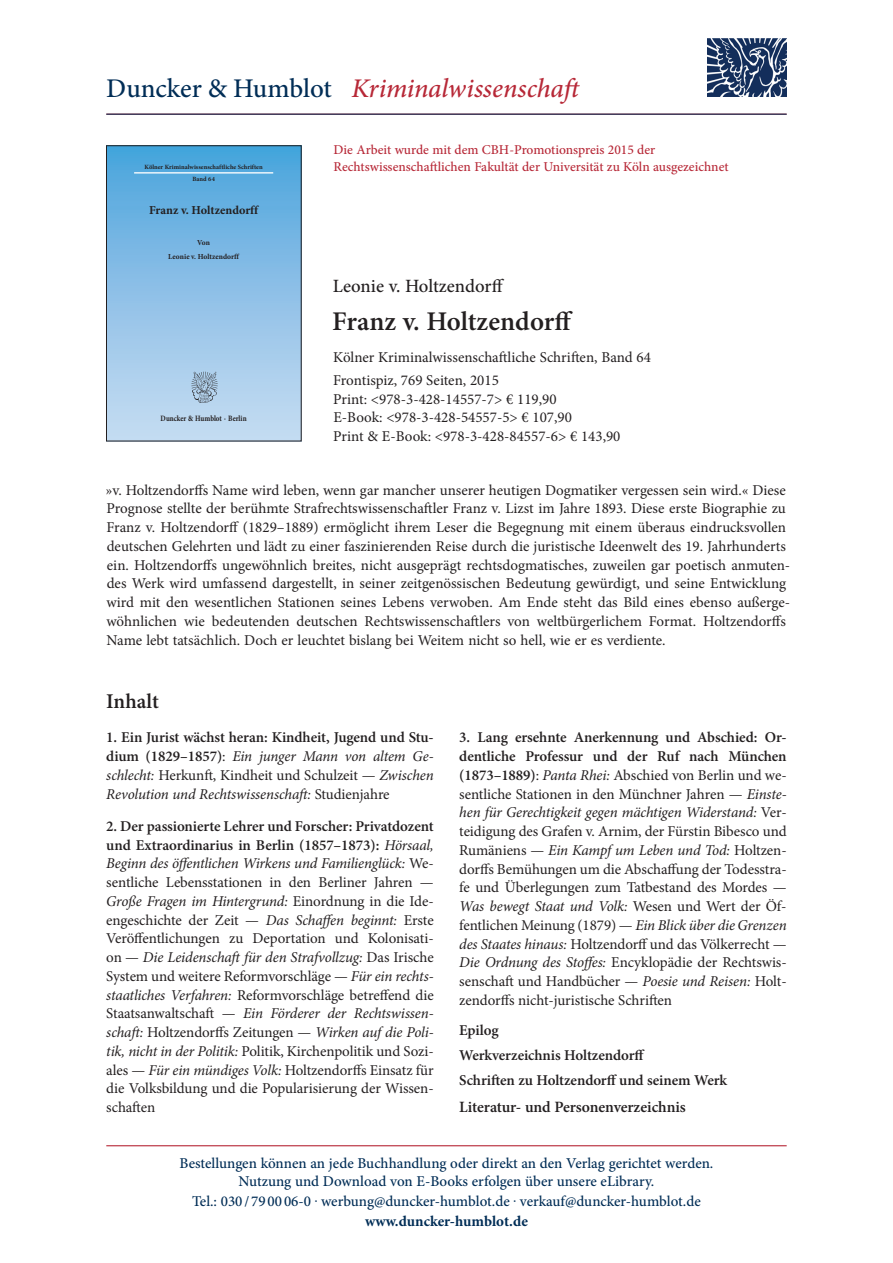
<style>
.page{position:relative;width:893px;height:1263px;background:#fff}
.page>*{position:absolute;margin:0;border:0;box-sizing:border-box;transform-origin:0 0}
.t1{font:italic 500 27px "Minion Pro";letter-spacing:-.01em;color:#b72837}
.t2{font:600 27px "Minion Pro";color:#231f20}
.t3{font:600 21px "Minion Pro";color:#231f20}
.t4{font:500 18.75px "Minion Pro";color:#231f20}
.t5{font:600 15.75px "Minion Pro";letter-spacing:-.005em;color:#231f20}
.t6{font:15px/18.8px "Minion Pro";color:#231f20}
.t7{font:500 15px/18px "Minion Pro";color:#002d56;text-align:center}
.t8{font:italic 15px/18.8px "Minion Pro";letter-spacing:-.01em;color:#231f20;text-align:justify}
.t9{font:600 15px/25.5px "Minion Pro";letter-spacing:-.005em;color:#231f20}
.t10{font:700 15px "Minion Pro";color:#002d56}
.t11{font:500 13.5px/16.5px "Minion Pro";color:#b72837}
.t12{font:700 12.15px "Minion Pro";color:#231f20}
.t13{font:700 8.1px "Minion Pro";letter-spacing:-.005em;color:#231f20;scale:.86 1}
.t14{font:700 7.65px/14.5px "Minion Pro";letter-spacing:.005em;color:#231f20;text-align:center}
.t15{font:700 6.45px/11.9px "Minion Pro";color:#231f20;text-align:center}
.s1{font-style:normal;color:#002d56}
.s2{font-weight:600;font-style:normal}
.s3{font-style:normal}
.s4{font-weight:600}
.s5{font-style:italic}
</style>
<div class="page">
<hr style="left:106px;top:1145px;width:681px;height:1px;background:#b72837">
<div style="left:106px;top:146px;width:195px;height:295px;background:linear-gradient(to bottom,#4ba4dc,#cbddf2)"></div>
<hr style="left:134px;top:172px;width:139px;height:2px;background:#fff">
<img style="left:189px;top:370px;width:29px;height:35px">
<div style="left:106px;top:146px;width:195px;height:295px;border:1px solid #231f20"></div>
<img style="left:707px;top:38px;width:79px;height:59px">
<hr style="left:106px;top:114px;width:681px;height:1px;background:#002d56">
<h1 class="t1" style="left:106px;top:70px;width:479px"><span class="s1">Duncker &amp; Humblot</span> Kriminalwissenschaft</h1>
<p class="t15" style="left:145px;top:161px;width:120px">Kölner Kriminalwissenschaftliche Schriften<br>Band 64</p>
<p class="t12" style="left:149px;top:201px;width:111px">Franz v. Holtzendorff</p>
<p class="t14" style="left:168px;top:235px;width:72px">Von<br>Leonie v. Holtzendorff</p>
<p class="t13" style="left:161px;top:413px;width:102px">Duncker &amp; Humblot · Berlin</p>
<p class="t11" style="left:334px;top:142px;width:397px">Die Arbeit wurde mit dem CBH-Promotionspreis 2015 der<br>Rechtswissenschaftlichen Fakultät der Universität zu Köln ausgezeichnet</p>
<p class="t4" style="left:333px;top:273px;width:173px">Leonie v. Holtzendorff</p>
<h1 class="t2" style="left:332px;top:303px;width:242px">Franz v. Holtzendorff</h1>
<p class="t6" style="left:333px;top:346px;width:319px;line-height:23px">Kölner Kriminalwissenschaftliche Schriften, Band 64<br>Frontispiz, 769 Seiten, 2015</p>
<p class="t6" style="left:333px;top:390px;width:289px">Print: &lt;978-3-428-14557-7&gt; € 119,90<br>E-Book: &lt;978-3-428-54557-5&gt; € 107,90<br>Print &amp; E-Book: &lt;978-3-428-84557-6&gt; € 143,90</p>
<p class="t6" style="left:106px;top:480px;width:686px">»v. Holtzendorffs Name wird leben, wenn gar mancher unserer heutigen Dogmatiker vergessen sein wird.« Diese Prognose stellte der berühmte Strafrechtswissenschaftler Franz v. Lizst im Jahre 1893. Diese erste Biographie zu Franz v. Holtzendorff (1829–1889) ermöglicht ihrem Leser die Begegnung mit einem überaus eindrucksvollen deutschen Gelehrten und lädt zu einer faszinierenden Reise durch die juristische Ideenwelt des 19. Jahrhunderts ein. Holtzendorffs ungewöhnlich breites, nicht ausgeprägt rechtsdogmatisches, zuweilen gar poetisch anmuten&shy;des Werk wird umfassend dargestellt, in seiner zeitgenössischen Bedeutung gewürdigt, und seine Entwicklung wird mit den wesentlichen Stationen seines Lebens verwoben. Am Ende steht das Bild eines ebenso außerge&shy;wöhnlichen wie bedeutenden deutschen Rechtswissenschaftlers von weltbürgerlichem Format. Holtzendorffs Name lebt tatsächlich. Doch er leuchtet bislang bei Weitem nicht so hell, wie er es verdiente.</p>
<h2 class="t3" style="left:106px;top:687px;width:54px">Inhalt</h2>
<p class="t8" style="left:106px;top:728px;width:329px"><span class="s2">1. Ein Jurist wächst heran: Kindheit, Jugend und Stu&shy;dium (1829–1857)</span><span class="s3">:</span> Ein junger Mann von altem Ge&shy;schlecht: <span class="s3">Herkunft, Kindheit und Schulzeit —</span> Zwischen Revolution und Rechtswissenschaft: <span class="s3">Studienjahre</span></p>
<p class="t6" style="left:106px;top:817px;width:329px;text-align:justify"><span class="s4">2. Der passionierte Lehrer und Forscher: Privatdozent und Extraordinarius in Berlin (1857–1873):</span> <span class="s5">Hörsaal, Beginn des öffentlichen Wirkens und Familienglück:</span> We&shy;sentliche Lebensstationen in den Berliner Jahren — <span class="s5">Große Fragen im Hintergrund:</span> Einordnung in die Ide&shy;engeschichte der Zeit — <span class="s5">Das Schaffen beginnt:</span> Erste Veröffentlichungen zu Deportation und Kolonisati&shy;on — <span class="s5">Die Leidenschaft für den Strafvollzug:</span> Das Irische System und weitere Reformvorschläge — <span class="s5">Für ein rechts&shy;staatliches Verfahren:</span> Reformvorschläge betreffend die Staatsanwaltschaft — <span class="s5">Ein Förderer der Rechtswissen&shy;schaft:</span> Holtzendorffs Zeitungen — <span class="s5">Wirken auf die Poli&shy;tik, nicht in der Politik:</span> Politik, Kirchenpolitik und Sozi&shy;ales — <span class="s5">Für ein mündiges Volk:</span> Holtzendorffs Einsatz für die Volksbildung und die Popularisierung der Wissen&shy;schaften</p>
<p class="t6" style="left:459px;top:728px;width:329px;text-align:justify"><span class="s4">3. Lang ersehnte Anerkennung und Abschied: Or&shy;dentliche Professur und der Ruf nach München (1873–1889)</span>: <span class="s5">Panta Rhei:</span> Abschied von Berlin und we&shy;sentliche Stationen in den Münchner Jahren — <span class="s5">Einste&shy;hen für Gerechtigkeit gegen mächtigen Widerstand:</span> Ver&shy;teidigung des Grafen v. Arnim, der Fürstin Bibesco und Rumäniens — <span class="s5">Ein Kampf um Leben und Tod:</span> Holtzen&shy;dorffs Bemühungen um die Abschaffung der Todesstra&shy;fe und Überlegungen zum Tatbestand des Mordes — <span class="s5">Was bewegt Staat und Volk:</span> Wesen und Wert der Öf&shy;fentlichen Meinung (1879) — <span class="s5">Ein Blick über die Grenzen des Staates hinaus:</span> Holtzendorff und das Völkerrecht — <span class="s5">Die Ordnung des Stoffes:</span> Encyklopädie der Rechtswis&shy;senschaft und Handbücher — <span class="s5">Poesie und Reisen:</span> Holt&shy;zendorffs nicht-juristische Schriften</p>
<p class="t9" style="left:459px;top:1017px;width:269px">Epilog<br>Werkverzeichnis Holtzendorff<br>Schriften zu Holtzendorff und seinem Werk</p>
<p class="t5" style="left:459px;top:1096px;width:228px">Literatur- und Personenverzeichnis</p>
<p class="t7" style="left:179px;top:1154px;width:535px">Bestellungen können an jede Buchhandlung oder direkt an den Verlag gerichtet werden.<br>Nutzung und Download von E-Books erfolgen über unsere eLibrary.</p>
<p class="t7" style="left:192px;top:1192px;width:510px">Tel.: 030 / 79 00 06-0 . werbung@duncker-humblot.de . verkauf@duncker-humblot.de</p>
<p class="t10" style="left:365px;top:1210px;width:164px">www.duncker-humblot.de</p>
</div>
